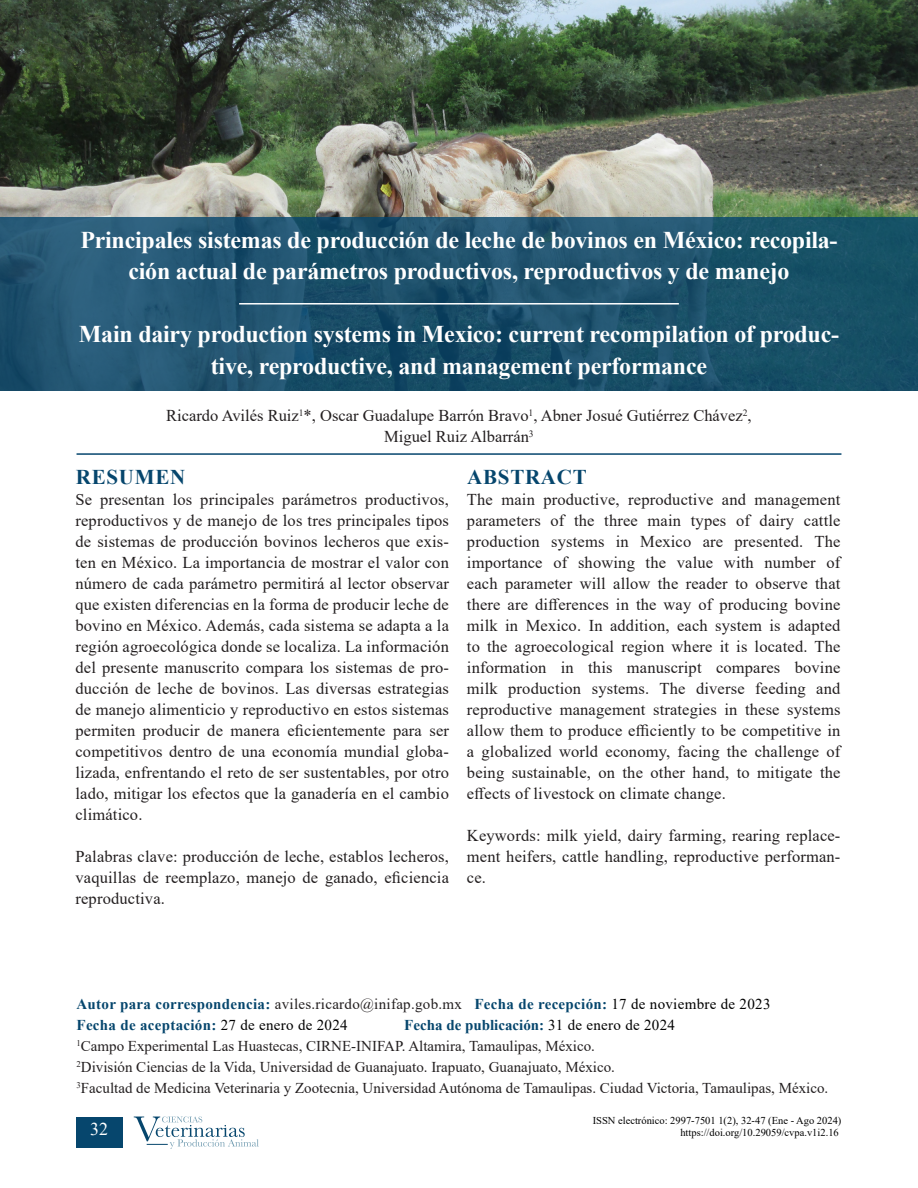
<style>
.page{position:relative;width:918px;height:1188px;background:#fff}
.page>*{position:absolute;margin:0;border:0;box-sizing:border-box;transform-origin:0 0}
.Base{font:700 24px/31.5px "Times New Roman";letter-spacing:-.01em;color:#fff;text-align:center}
.Base-2{font:700 21px "Times New Roman";letter-spacing:.035em;color:#06466d}
.t1{font:18px "Times New Roman";color:#fff}
.Base-3{font:16.5px/21px "Times New Roman";letter-spacing:.01em;color:#231f20;text-align:justify}
.Base-4{font:15px "Times New Roman";color:#231f20}
.Base-5{font:700 15px "Times New Roman";letter-spacing:.02em;color:#06466d}
.Base-6{font:700 15px "Times New Roman";color:#06466d}
.t2{font:10.5px/12px "Times New Roman";color:#000;text-align:right}
.s1{font-weight:400;color:#231f20}
.s2{font-weight:400;color:#000}
.s3{color:#fff}
</style>
<div class="page">
<div style="left:76px;top:1117px;width:46px;height:31px;background:#06466d"></div>
<svg style="left:134px;top:1117px;width:125px;height:32px"></svg>
<img style="left:1px;top:0;width:917px;height:217px">
<svg style="left:1px;top:217px;width:917px;height:174px;background:#1e526c"></svg>
<hr style="left:77px;top:453px;width:764px;height:2px;background:#06466d">
<hr style="left:239px;top:303px;width:440px;height:2px;background:#fff">
<p class="Base" style="left:80px;top:223px;width:759px">Principales sistemas de producción de leche de bovinos en México: recopila&shy;ción actual de parámetros productivos, reproductivos y de manejo</p>
<p class="Base" style="left:79px;top:318px;width:762px">Main dairy production systems in Mexico: current recompilation of produc&shy;tive, reproductive, and management performance</p>
<p class="Base-3" style="left:166px;top:405px;width:587px">Ricardo Avilés Ruiz<sup>1</sup>*, Oscar Guadalupe Barrón Bravo<sup>1</sup>, Abner Josué Gutiérrez Chávez<sup>2</sup>,</p>
<p class="Base-3" style="left:384px;top:426px;width:151px">Miguel Ruiz Albarrán<sup>3</sup></p>
<p class="Base-2" style="left:76px;top:462px;width:111px">RESUMEN</p>
<p class="Base-3" style="left:75px;top:489px;width:375px">Se presentan los principales parámetros productivos, reproductivos y de manejo de los tres principales tipos de sistemas de producción bovinos lecheros que exis&shy;ten en México. La importancia de mostrar el valor con número de cada parámetro permitirá al lector observar que existen diferencias en la forma de producir leche de bovino en México. Además, cada sistema se adapta a la región agroecológica donde se localiza. La información del presente manuscrito compara los sistemas de pro&shy;ducción de leche de bovinos. Las diversas estrategias de manejo alimenticio y reproductivo en estos sistemas permiten producir de manera eficientemente para ser competitivos dentro de una economía mundial globa&shy;lizada, enfrentando el reto de ser sustentables, por otro lado, mitigar los efectos que la ganadería en el cambio climático.</p>
<p class="Base-3" style="left:75px;top:846px;width:375px">Palabras clave: producción de leche, establos lecheros, vaquillas de reemplazo, manejo de ganado, eficiencia reproductiva.</p>
<p class="Base-2" style="left:467px;top:462px;width:121px">ABSTRACT</p>
<p class="Base-3" style="left:467px;top:489px;width:375px">The main productive, reproductive and management parameters of the three main types of dairy cattle production systems in Mexico are presented. The importance of showing the value with number of each parameter will allow the reader to observe that there are differences in the way of producing bovine milk in Mexico. In addition, each system is adapted to the agroecological region where it is located. The information in this manuscript compares bovine milk production systems. The diverse feeding and reproductive management strategies in these systems allow them to produce efficiently to be competitive in a globalized world economy, facing the challenge of being sustainable, on the other hand, to mitigate the effects of livestock on climate change.</p>
<p class="Base-3" style="left:467px;top:825px;width:375px">Keywords: milk yield, dairy farming, rearing replace&shy;ment heifers, cattle handling, reproductive performan&shy;ce.</p>
<p class="Base-5" style="left:77px;top:993px;width:695px">Autor para correspondencia: <span class="s1">aviles.ricardo@inifap.gob.mx</span> Fecha de recepción: <span class="s2">17 de noviembre de 2023</span></p>
<p class="Base-5" style="left:77px;top:1014px;width:273px">Fecha de aceptación: <span class="s2">27 de enero de 2024</span></p>
<p class="Base-6" style="left:404px;top:1014px;width:272px">Fecha de publicación: <span class="s2">31 de enero de 2024</span></p>
<p class="Base-4" style="left:77px;top:1036px;width:520px"><sup>1</sup>Campo Experimental Las Huastecas, CIRNE-INIFAP. Altamira, Tamaulipas, México.</p>
<p class="Base-4" style="left:77px;top:1057px;width:540px"><sup>2</sup>División Ciencias de la Vida, Universidad de Guanajuato. Irapuato, Guanajuato, México.</p>
<p class="Base-4" style="left:77px;top:1078px;width:753px"><sup>3</sup>Facultad de Medicina Veterinaria y Zootecnia, Universidad Autónoma de Tamaulipas. Ciudad Victoria, Tamaulipas, México.</p>
<p class="t1" style="left:90px;top:1116px;width:20px">32</p>
<p class="t2" style="left:593px;top:1114px;width:250px">ISSN electrónico: 2997-7501 1(2), 32-47 (Ene - Ago 2024) https://doi.org/10.29059/cvpa.v1i2.16<span class="s3">.</span></p>
</div>
